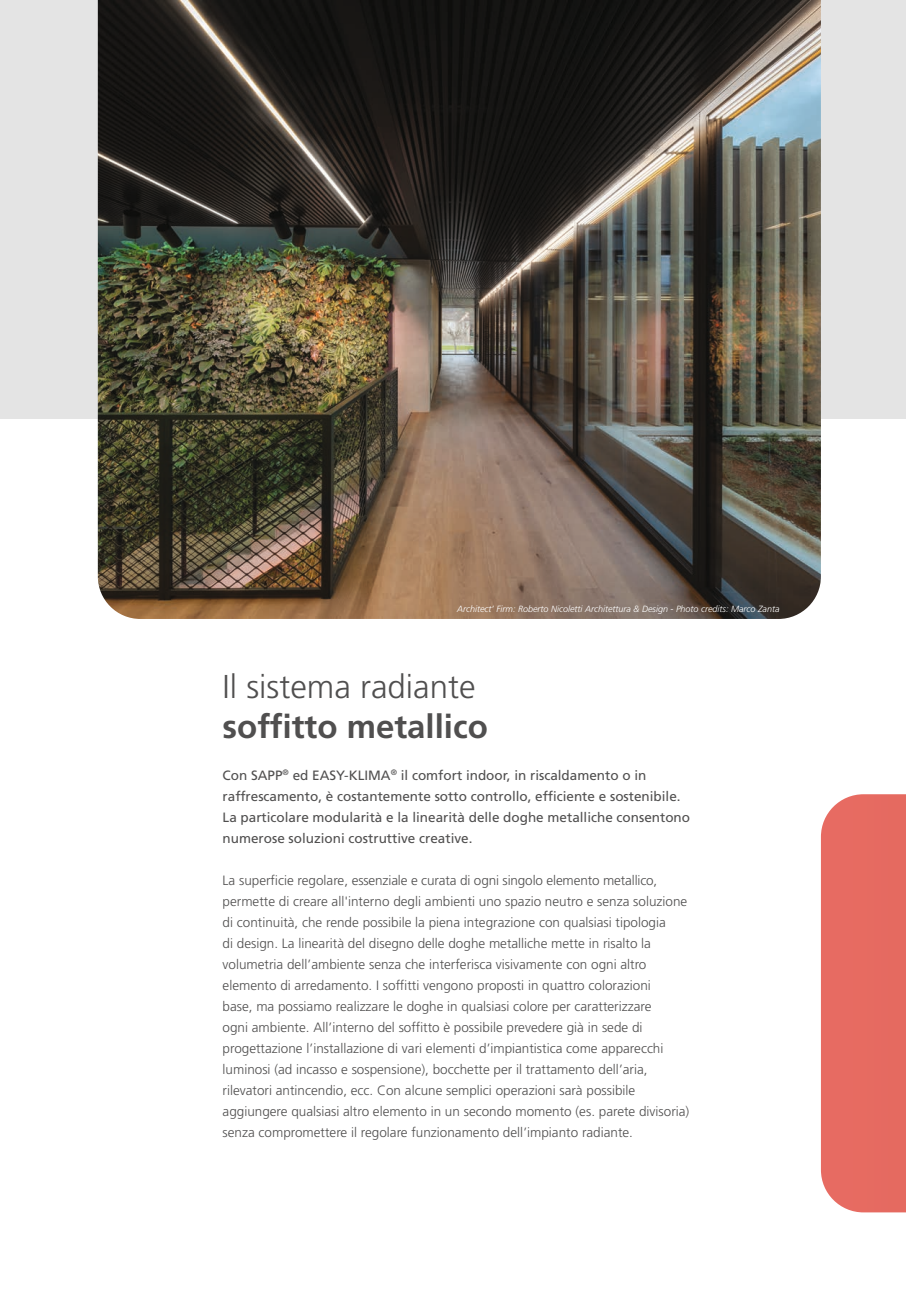
<style>
.page{position:relative;width:906px;height:1289px;background:#fff}
.page>*{position:absolute;margin:0;border:0;box-sizing:border-box;transform-origin:0 0}
.t1{font:300 33px "Frutiger LT Pro";color:#504f4f}
.t2{font:700 33px "Frutiger LT Pro";color:#504f4f}
.t3{font:300 13.5px/21px "Frutiger LT Pro";color:#504f4f}
.t4{font:13.5px/21px "Frutiger LT Pro";color:#504f4f}
.t5{font:italic 300 9px "Frutiger LT Pro";color:#fff}
</style>
<div class="page">
<div style="left:821px;top:794px;width:85px;height:418px;background:#e76b61"></div>
<div style="left:0;top:0;width:906px;height:418px;background:#e4e4e4"></div>
<img style="left:98px;top:0;width:723px;height:619px">
<p class="t5" style="left:457px;top:603px;width:324px">Architect’ Firm: Roberto Nicoletti Architettura &amp; Design - Photo credits: Marco Zanta</p>
<p class="t1" style="left:223px;top:667px;width:254px">Il sistema radiante</p>
<p class="t2" style="left:223px;top:706px;width:267px">soffitto metallico</p>
<p class="t4" style="left:223px;top:764px;width:469px">Con SAPP<sup>®</sup> ed EASY-KLIMA<sup>®</sup> il comfort indoor, in riscaldamento o in raffrescamento, è costantemente sotto controllo, efficiente e sostenibile.<br>La particolare modularità e la linearità delle doghe metalliche consentono numerose soluzioni costruttive creative.</p>
<p class="t3" style="left:223px;top:869px;width:468px">La superficie regolare, essenziale e curata di ogni singolo elemento metallico, permette di creare all'interno degli ambienti uno spazio neutro e senza soluzione di continuità, che rende possibile la piena integrazione con qualsiasi tipologia<br>di design. La linearità del disegno delle doghe metalliche mette in risalto la volumetria dell’ambiente senza che interferisca visivamente con ogni altro elemento di arredamento. I soffitti vengono proposti in quattro colorazioni<br>base, ma possiamo realizzare le doghe in qualsiasi colore per caratterizzare<br>ogni ambiente. All’interno del soffitto è possibile prevedere già in sede di progettazione l’installazione di vari elementi d’impiantistica come apparecchi luminosi (ad incasso e sospensione), bocchette per il trattamento dell’aria, rilevatori antincendio, ecc. Con alcune semplici operazioni sarà possibile aggiungere qualsiasi altro elemento in un secondo momento (es. parete divisoria) senza compromettere il regolare funzionamento dell’impianto radiante.</p>
</div>
